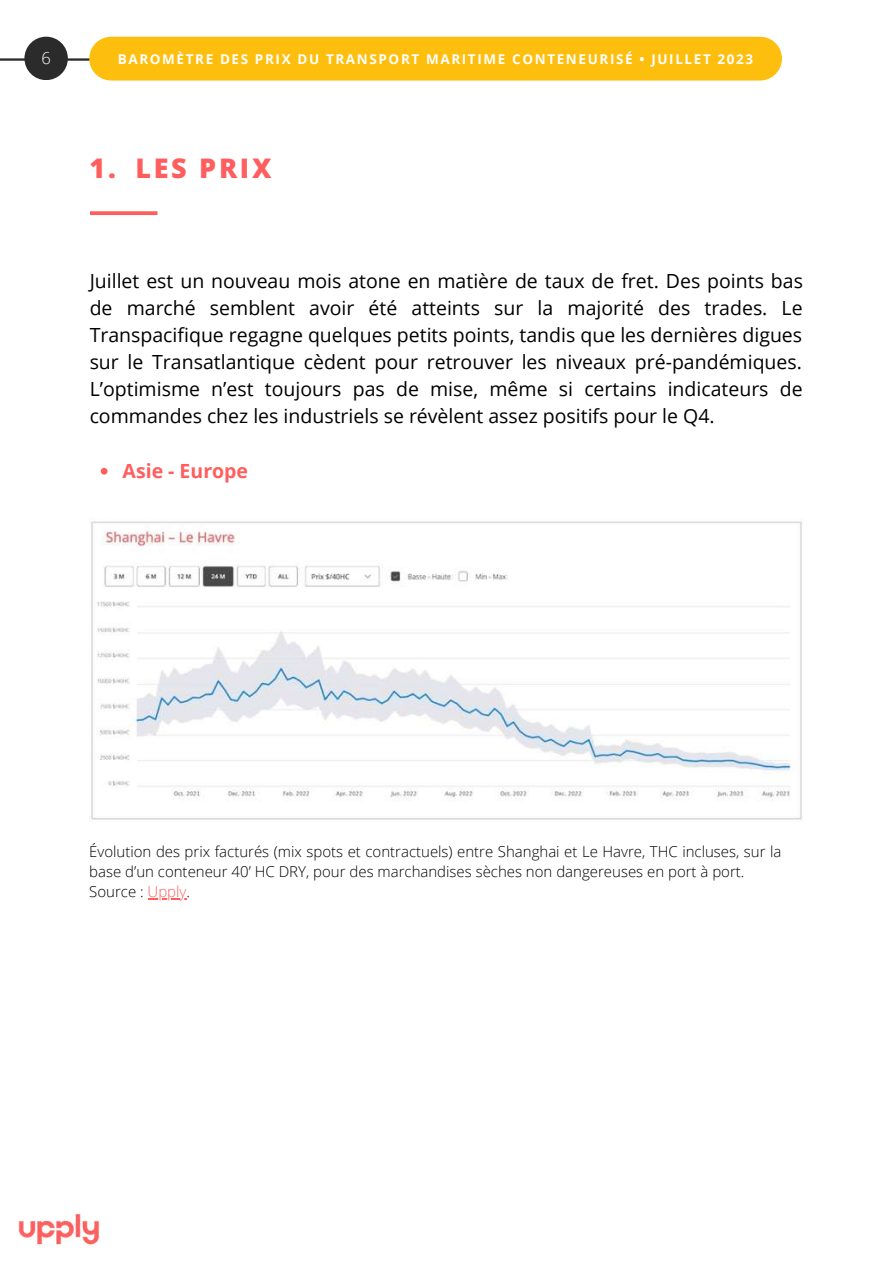
<style>
.page{position:relative;width:893px;height:1264px;background:#fff}
.page>*{position:absolute;margin:0;border:0;box-sizing:border-box;transform-origin:0 0}
.t1{font:800 27px "Open Sans";letter-spacing:.1em;color:#ff5e5e}
.t2{font:19.5px/27px "Open Sans";color:#000;text-align:justify}
.t3{font:700 19.5px "Open Sans";color:#ff5e5e}
.t4{font:300 16.5px "Open Sans";color:#fff}
.t5{font:300 15px/20.2px "Open Sans";color:#000}
.t6{font:700 13.5px "Open Sans";letter-spacing:.12em;color:#fff}
.s1{color:#ff5e5e}
</style>
<div class="page">
<img style="left:18px;top:1213px;width:82px;height:32px">
<svg style="left:90px;top:211px;width:67px;height:4px"></svg>
<svg style="left:0;top:58px;width:111px;height:3px"></svg>
<div style="left:24px;top:37px;width:44px;height:43px;background:#2b2b2b;border-radius:50%"></div>
<div style="left:111px;top:37px;width:649px;height:44px;background:#febe0d"></div>
<img style="left:89px;top:521px;width:713px;height:299px">
<svg style="left:101px;top:468px;width:6px;height:6px"></svg>
<hr style="left:148px;top:898px;width:38px;height:1px;background:#ff5e5e">
<p class="t4" style="left:41px;top:46px;width:11px">6</p>
<p class="t6" style="left:118px;top:49px;width:637px">BAROMÈTRE DES PRIX DU TRANSPORT MARITIME CONTENEURISÉ • JUILLET 2023</p>
<h1 class="t1" style="left:89px;top:149px;width:183px">1. LES PRIX</h1>
<p class="t2" style="left:90px;top:267px;width:714px">Juillet est un nouveau mois atone en matière de taux de fret. Des points bas de marché semblent avoir été atteints sur la majorité des trades. Le Transpacifique regagne quelques petits points, tandis que les dernières digues sur le Transatlantique cèdent pour retrouver les niveaux pré-pandémiques.<br>L’optimisme n’est toujours pas de mise, même si certains indicateurs de commandes chez les industriels se révèlent assez positifs pour le Q4.</p>
<p class="t3" style="left:123px;top:457px;width:127px">Asie - Europe</p>
<p class="t5" style="left:89px;top:841px;width:693px">Évolution des prix facturés (mix spots et contractuels) entre Shanghai et Le Havre, THC incluses, sur la base d’un conteneur 40’ HC DRY, pour des marchandises sèches non dangereuses en port à port.<br>Source : <span class="s1">Upply</span>.</p>
</div>
